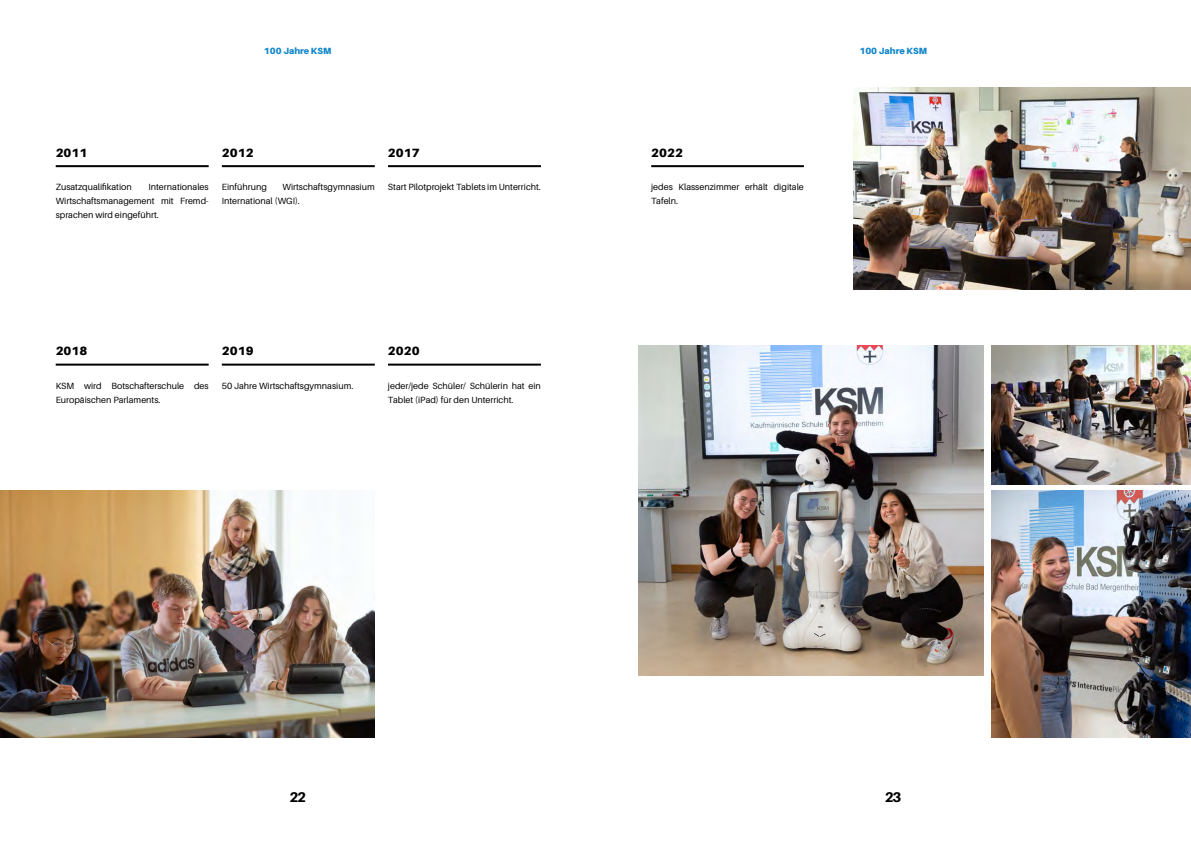
<style>
.page{position:relative;width:1191px;height:842px;background:#fff}
.page>*{position:absolute;margin:0;border:0;box-sizing:border-box;transform-origin:0 0}
.t1{font:800 14px "Aileron";color:#000}
.t2{font:900 12px "Aileron";color:#000}
.t3{font:9px/14px "Aileron";color:#000}
.t4{font:900 9px "Aileron";color:#1488ca}
</style>
<div class="page">
<hr style="left:651px;top:165px;width:153px;height:2px;background:#000">
<hr style="left:56px;top:165px;width:153px;height:2px;background:#000">
<hr style="left:56px;top:364px;width:153px;height:2px;background:#000">
<hr style="left:222px;top:165px;width:153px;height:2px;background:#000">
<hr style="left:222px;top:364px;width:153px;height:2px;background:#000">
<img style="left:0;top:491px;width:375px;height:246px">
<hr style="left:388px;top:364px;width:153px;height:2px;background:#000">
<img style="left:853px;top:88px;width:338px;height:201px">
<hr style="left:388px;top:165px;width:153px;height:2px;background:#000">
<img style="left:638px;top:346px;width:346px;height:330px">
<img style="left:991px;top:346px;width:200px;height:139px">
<img style="left:991px;top:491px;width:200px;height:246px">
<p class="t4" style="left:264px;top:45px;width:69px">100 Jahre KSM</p>
<h2 class="t2" style="left:56px;top:145px;width:33px">2011</h2>
<p class="t3" style="left:56px;top:180px;width:78px">Zusatzqualifikation</p>
<p class="t3" style="left:56px;top:180px;width:154px;text-align:justify;text-indent:93px">Internationales Wirtschaftsmanagement mit Fremd&shy;sprachen wird eingeführt.</p>
<h2 class="t2" style="left:222px;top:145px;width:33px">2012</h2>
<p class="t3" style="left:222px;top:180px;width:47px">Einführung</p>
<p class="t3" style="left:222px;top:180px;width:154px;text-indent:61px">Wirtschaftsgymnasium<br>International (WGI).</p>
<h2 class="t2" style="left:388px;top:145px;width:33px">2017</h2>
<p class="t3" style="left:388px;top:180px;width:154px">Start Pilotprojekt Tablets im Unterricht.</p>
<h2 class="t2" style="left:56px;top:344px;width:33px">2018</h2>
<p class="t3" style="left:56px;top:379px;width:154px">KSM wird Botschafterschule des<br>Europäischen Parlaments.</p>
<h2 class="t2" style="left:222px;top:344px;width:33px">2019</h2>
<p class="t3" style="left:222px;top:379px;width:133px">50 Jahre Wirtschaftsgymnasium.</p>
<h2 class="t2" style="left:388px;top:344px;width:33px">2020</h2>
<p class="t3" style="left:388px;top:379px;width:154px">jeder/jede Schüler/ Schülerin hat ein<br>Tablet (iPad) für den Unterricht.</p>
<h2 class="t2" style="left:651px;top:145px;width:33px">2022</h2>
<p class="t3" style="left:651px;top:180px;width:154px">jedes Klassenzimmer erhält digitale<br>Tafeln.</p>
<p class="t4" style="left:859px;top:45px;width:69px">100 Jahre KSM</p>
<h1 class="t1" style="left:289px;top:789px;width:18px">22</h1>
<h1 class="t1" style="left:885px;top:789px;width:18px">23</h1>
</div>
